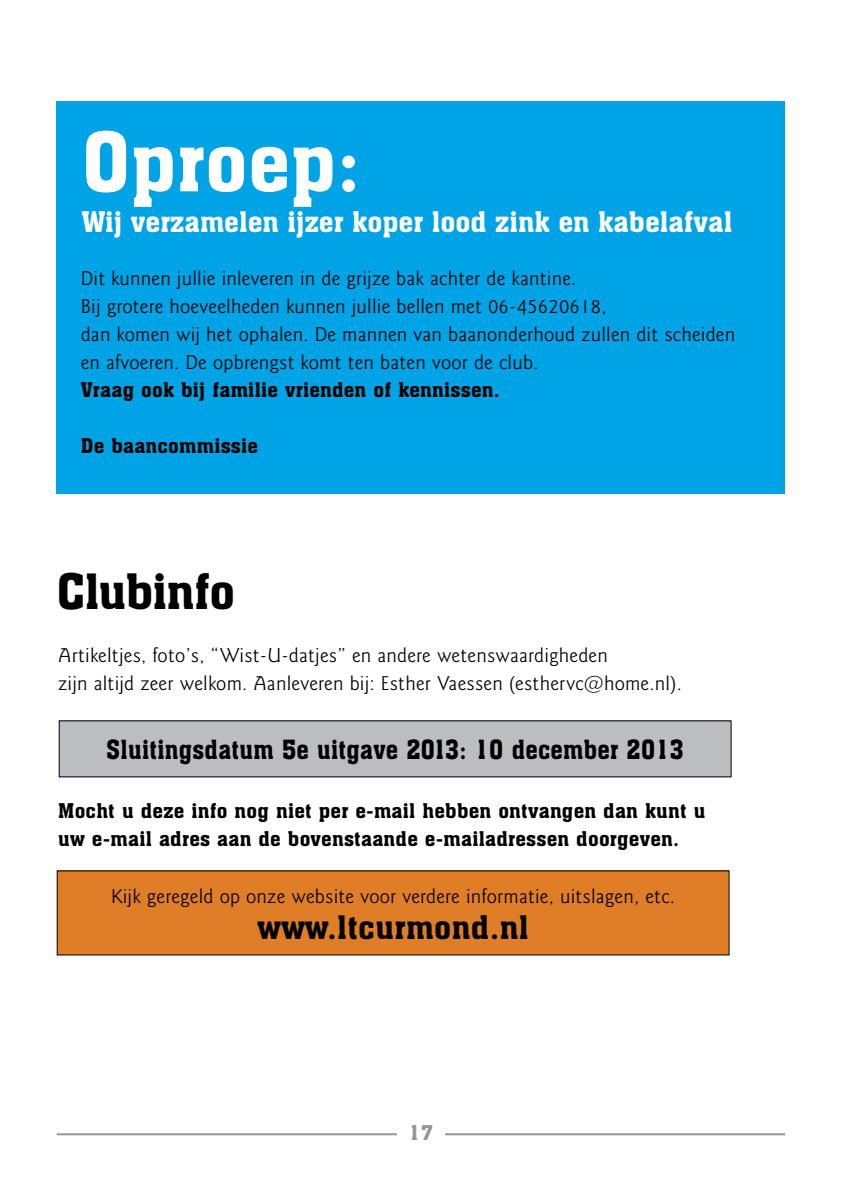
<style>
.page{position:relative;width:842px;height:1191px;background:#fff}
.page>*{position:absolute;margin:0;border:0;box-sizing:border-box;transform-origin:0 0}
.t1{font:80px "Aachen BT";color:#fff}
.t2{font:48px "Aachen BT";letter-spacing:-.02em;color:#000}
.t3{font:32px "Aachen BT";letter-spacing:.01em;color:#000}
.t4{font:28px "Aachen BT";color:#fff}
.t5{font:26px "Aachen BT";letter-spacing:.01em;color:#000;scale:.9 1}
.t6{font:300 20px/28px "Goudy Sans IT Cby BT";letter-spacing:.01em;color:#000}
.t7{font:20px/28px "Aachen BT";letter-spacing:.01em;color:#000}
.t8{font:20px "Aachen BT";color:#939598}
</style>
<div class="page">
<hr style="left:445px;top:1133px;width:340px;height:2px;background:#939598">
<hr style="left:57px;top:1133px;width:340px;height:2px;background:#939598">
<div style="left:59px;top:721px;width:672px;height:56px;background:#bcbdc0"></div>
<div style="left:57px;top:871px;width:672px;height:84px;background:#e07e27"></div>
<div style="left:57px;top:102px;width:728px;height:392px;background:#00a4e6"></div>
<h1 class="t1" style="left:82px;top:112px;width:280px">Oproep:</h1>
<h3 class="t4" style="left:82px;top:204px;width:652px">Wij verzamelen ijzer koper lood zink en kabelafval</h3>
<p class="t6" style="left:81px;top:264px;width:656px">Dit kunnen jullie inleveren in de grijze bak achter de kantine.<br>Bij grotere hoeveelheden kunnen jullie bellen met 06-45620618,<br>dan komen wij het ophalen. De mannen van baanonderhoud zullen dit scheiden en afvoeren. De opbrengst komt ten baten voor de club.</p>
<p class="t7" style="left:81px;top:375px;width:420px">Vraag ook bij familie vrienden of kennissen.</p>
<p class="t7" style="left:81px;top:431px;width:179px">De baancommissie</p>
<h2 class="t2" style="left:57px;top:561px;width:180px">Clubinfo</h2>
<p class="t6" style="left:58px;top:641px;width:625px">Artikeltjes, foto’s, “Wist-U-datjes” en andere wetenswaardigheden<br>zijn altijd zeer welkom. Aanleveren bij: Esther Vaessen (esthervc@home.nl).</p>
<h3 class="t5" style="left:106px;top:733px;width:643px">Sluitingsdatum 5e uitgave 2013: 10 december 2013</h3>
<p class="t7" style="left:58px;top:796px;width:649px">Mocht u deze info nog niet per e-mail hebben ontvangen dan kunt u uw e-mail adres aan de bovenstaande e-mailadressen doorgeven.</p>
<p class="t6" style="left:111px;top:882px;width:565px">Kijk geregeld op onze website voor verdere informatie, uitslagen, etc.</p>
<h3 class="t3" style="left:257px;top:906px;width:273px">www.ltcurmond.nl</h3>
<p class="t8" style="left:409px;top:1119px;width:26px">17</p>
</div>
